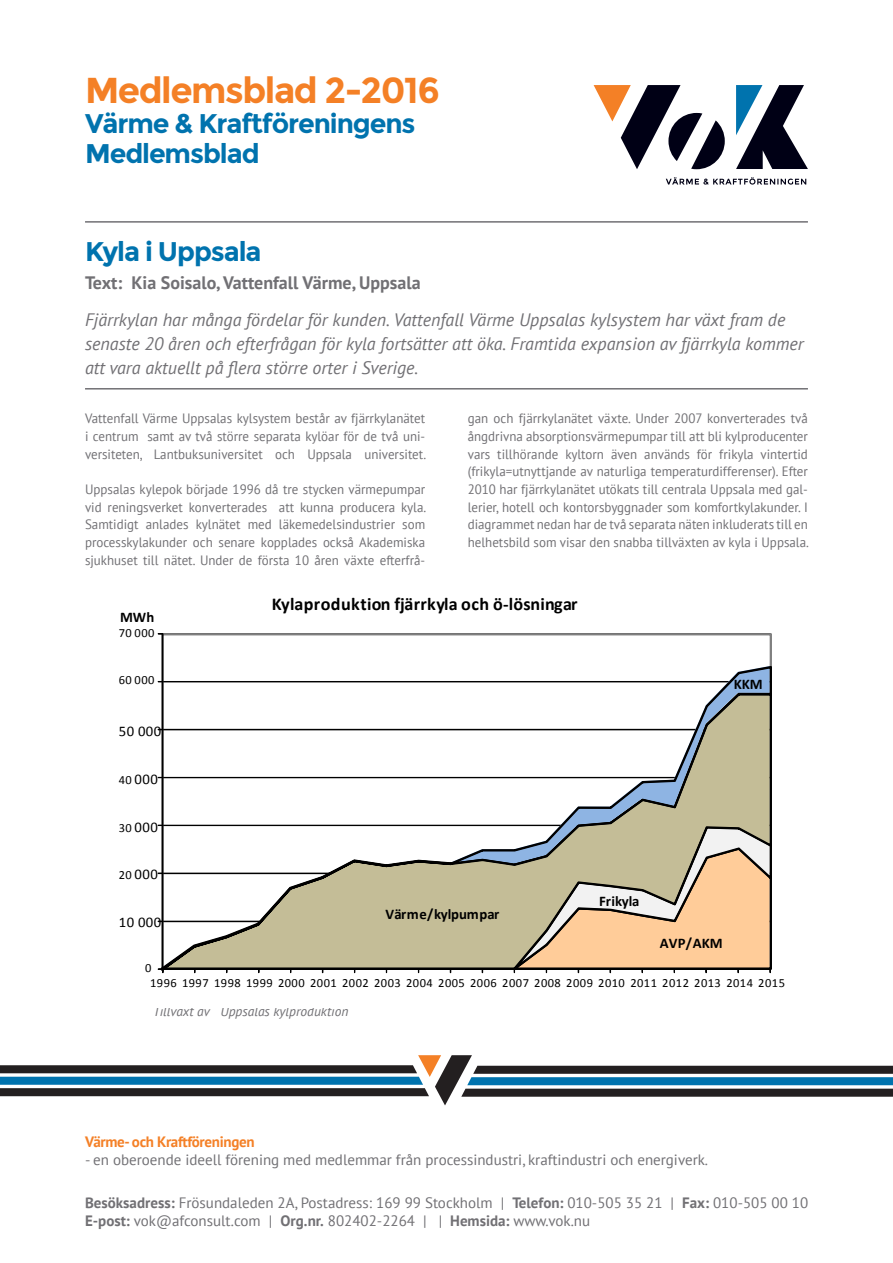
<style>
.page{position:relative;width:893px;height:1263px;background:#fff}
.page>*{position:absolute;margin:0;border:0;box-sizing:border-box;transform-origin:0 0}
.Rubriker{font:700 36px "Montserrat";letter-spacing:-.04em;color:#f48026}
.Rubriker-2{font:700 27px "Montserrat";letter-spacing:-.04em;color:#0073ae}
.t1{font:700 18.15px "Calibri";letter-spacing:.02em;color:#000}
.Brödtext{font:italic 18px/24px "PT Sans";color:#717074}
.Brödtext-2{font:700 18px "PT Sans";color:#717074}
.t2{font:15px/18px "PT Sans";color:#717074}
.t3{font:700 15px "PT Sans";letter-spacing:-.02em;color:#f48026}
.t4{font:700 14.7px "Calibri";letter-spacing:-.005em;color:#000}
.t5{font:14.7px "Calibri";letter-spacing:.03em;color:#000}
.Brödtext-3{font:13.5px/17.7px "PT Sans";color:#717074;text-align:justify;scale:.96 1}
.Underrubriker{font:13.5px/17.7px "PT Sans";color:#717074;text-align:justify;scale:.96 1}
.Brödtext-4{font:italic 13.5px "PT Sans";color:#717074}
.t6{font:12.45px "Calibri";letter-spacing:.04em;color:#000}
.s1{font-size:12.45px}
.s2{font-weight:700}
</style>
<div class="page">
<svg style="left:0;top:1055px;width:893px;height:50px"></svg>
<svg style="left:736px;top:85px;width:72px;height:84px"></svg>
<svg style="left:594px;top:85px;width:131px;height:84px"></svg>
<svg style="left:666px;top:177px;width:140px;height:8px"></svg>
<hr style="left:85px;top:221px;width:723px;height:2px;background:#717074">
<hr style="left:85px;top:388px;width:723px;height:1px;background:#717074">
<svg style="left:159px;top:633px;width:613px;height:290px"></svg>
<svg style="left:160px;top:665px;width:612px;height:307px"></svg>
<hr style="left:162px;top:634px;width:1px;height:335px;background:#000">
<hr style="left:163px;top:969px;width:607px;height:1px;background:#000">
<svg style="left:158px;top:968px;width:6px;height:5px"></svg>
<p class="Rubriker" style="left:85px;top:69px;width:356px">Medlemsblad 2-2016</p>
<p class="Rubriker-2" style="left:85px;top:107px;width:332px">Värme &amp; Kraftföreningens</p>
<p class="Rubriker-2" style="left:85px;top:137px;width:176px">Medlemsblad</p>
<p class="Rubriker-2" style="left:85px;top:236px;width:178px">Kyla i Uppsala</p>
<p class="Brödtext-2" style="left:85px;top:271px;width:337px">Text: Kia Soisalo, Vattenfall Värme, Uppsala</p>
<p class="Brödtext" style="left:85px;top:307px;width:720px">Fjärrkylan har många fördelar för kunden. Vattenfall Värme Uppsalas kylsystem har växt fram de senaste 20 åren och efterfrågan för kyla fortsätter att öka. Framtida expansion av fjärrkyla kommer att vara aktuellt på flera större orter i Sverige.</p>
<p class="Underrubriker" style="left:85px;top:409px;width:357px">Vattenfall Värme Uppsalas kylsystem består av fjärrkylanätet i centrum samt av två större separata kylöar för de två uni&shy;versiteten, Lantbuksuniversitet och Uppsala universitet.</p>
<p class="Brödtext-3" style="left:85px;top:480px;width:357px">Uppsalas kylepok började 1996 då tre stycken värmepumpar vid reningsverket konverterades att kunna producera kyla.<br>Samtidigt anlades kylnätet med läkemedelsindustrier som processkylakunder och senare kopplades också Akademiska sjukhuset till nätet. Under de första 10 åren växte efterfrå-</p>
<p class="Brödtext-3" style="left:468px;top:409px;width:357px">gan och fjärrkylanätet växte. Under 2007 konverterades två ångdrivna absorptionsvärmepumpar till att bli kylproducenter vars tillhörande kyltorn även används för frikyla vintertid (frikyla=utnyttjande av naturliga temperaturdifferenser). Efter 2010 har fjärrkylanätet utökats till centrala Uppsala med gal&shy;lerier, hotell och kontorsbyggnader som komfortkylakunder. I diagrammet nedan har de två separata näten inkluderats till en helhetsbild som visar den snabba tillväxten av kyla i Uppsala.</p>
<p class="t4" style="left:120px;top:608px;width:35px">MWh</p>
<p class="t6" style="left:119px;top:625px;width:37px">70 000</p>
<p class="t6" style="left:119px;top:672px;width:37px">60 000</p>
<p class="t5" style="left:119px;top:721px;width:44px">50 000</p>
<p class="t5" style="left:119px;top:769px;width:41px"><span class="s1">40</span> 000</p>
<p class="t5" style="left:119px;top:817px;width:41px"><span class="s1">30</span> 000</p>
<p class="t5" style="left:119px;top:865px;width:41px"><span class="s1">20</span> 000</p>
<p class="t5" style="left:119px;top:913px;width:44px">10 000</p>
<p class="t6" style="left:145px;top:960px;width:8px">0</p>
<p class="t1" style="left:272px;top:593px;width:307px">Kylaproduktion fjärrkyla och ö-lösningar</p>
<p class="t4" style="left:734px;top:675px;width:30px">KKM</p>
<p class="t4" style="left:385px;top:905px;width:116px">Värme/kylpumpar</p>
<p class="t4" style="left:599px;top:891px;width:42px">Frikyla</p>
<p class="t4" style="left:660px;top:933px;width:64px">AVP/AKM</p>
<p class="t6" style="left:150px;top:975px;width:636px">1996 1997 1998 1999 2000 2001 2002 2003 2004 2005 2006 2007 2008 2009 2010 2011 2012 2013 2014 2015</p>
<p class="Brödtext-4" style="left:153px;top:1002px;width:197px">Tillväxt av Uppsalas kylproduktion</p>
<p class="t3" style="left:85px;top:1132px;width:171px">Värme- och Kraftföreningen</p>
<p class="t2" style="left:85px;top:1151px;width:625px">- en oberoende ideell förening med medlemmar från processindustri, kraftindustri och energiverk.</p>
<p class="t2" style="left:85px;top:1193px;width:725px"><span class="s2">Besöksadress:</span> Frösundaleden 2A, Postadress: 169 99 Stockholm | <span class="s2">Telefon:</span> 010-505 35 21 | <span class="s2">Fax:</span> 010-505 00 10<br><span class="s2">E-post:</span> vok@afconsult.com | <span class="s2">Org.nr.</span> 802402-2264 | | <span class="s2">Hemsida:</span> www.vok.nu</p>
</div>
